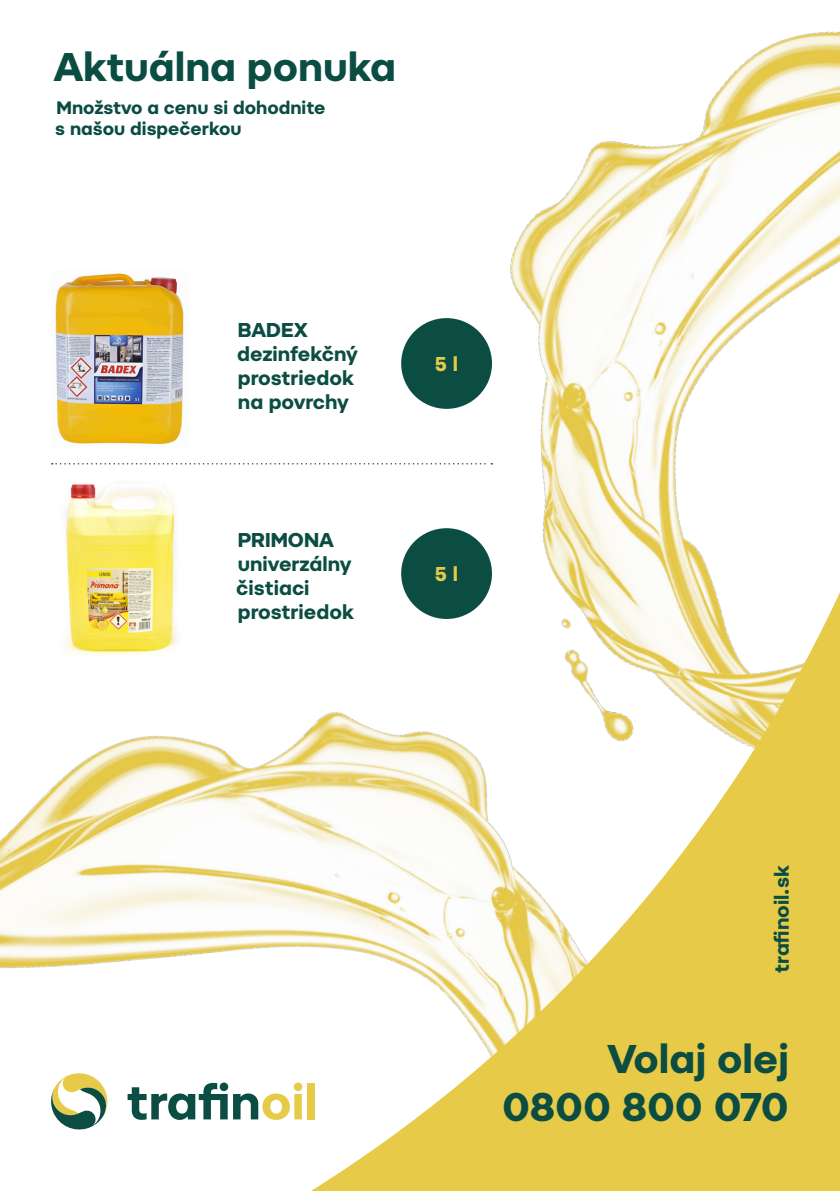
<style>
.page{position:relative;width:840px;height:1191px;background:#fff}
.page>*{position:absolute;margin:0;border:0;box-sizing:border-box;transform-origin:0 0}
.t1{font:700 40px/48px "Pepi";color:#0b4d42;text-align:right}
.t2{font:700 20px/24px "Pepi";color:#0b4d42}
.t3{font:700 20px "Pepi";color:#e7ca47}
.t4{font:700 18px/21.6px "Pepi";color:#0b4d42}
</style>
<div class="page">
<img style="left:510px;top:31px;width:329px;height:277px">
<img style="left:0;top:308px;width:768px;height:661px">
<svg style="left:283px;top:554px;width:556px;height:637px"></svg>
<svg style="left:127px;top:1081px;width:175px;height:40px"></svg>
<div style="left:307px;top:1083px;width:7px;height:36px;background:#e7ca47"></div>
<svg style="left:51px;top:1073px;width:57px;height:57px"></svg>
<div style="left:401px;top:318px;width:90px;height:91px;background:#0b4d42;border-radius:50%"></div>
<div style="left:401px;top:528px;width:90px;height:91px;background:#0b4d42;border-radius:50%"></div>
<img style="left:51px;top:273px;width:137px;height:174px">
<img style="left:51px;top:481px;width:137px;height:176px">
<svg style="left:52px;top:463px;width:440px;height:1px"></svg>
<h1 class="t1" style="left:54px;top:42px;width:343px">Aktuálna ponuka</h1>
<p class="t4" style="left:55px;top:96px;width:271px">Množstvo a cenu si dohodnite s našou dispečerkou</p>
<p class="t2" style="left:237px;top:317px;width:122px">BADEX dezinfekčný prostriedok na povrchy</p>
<p class="t2" style="left:236px;top:527px;width:119px">PRIMONA univerzálny čistiaci prostriedok</p>
<p class="t3" style="left:434px;top:351px;width:25px">5 l</p>
<p class="t3" style="left:434px;top:562px;width:25px">5 l</p>
<p class="t2" style="left:769px;top:973px;width:109px;rotate:-90deg">trafinoil.sk</p>
<h1 class="t1" style="left:502px;top:1034px;width:288px">Volaj olej<br>0800 800 070</h1>
</div>
